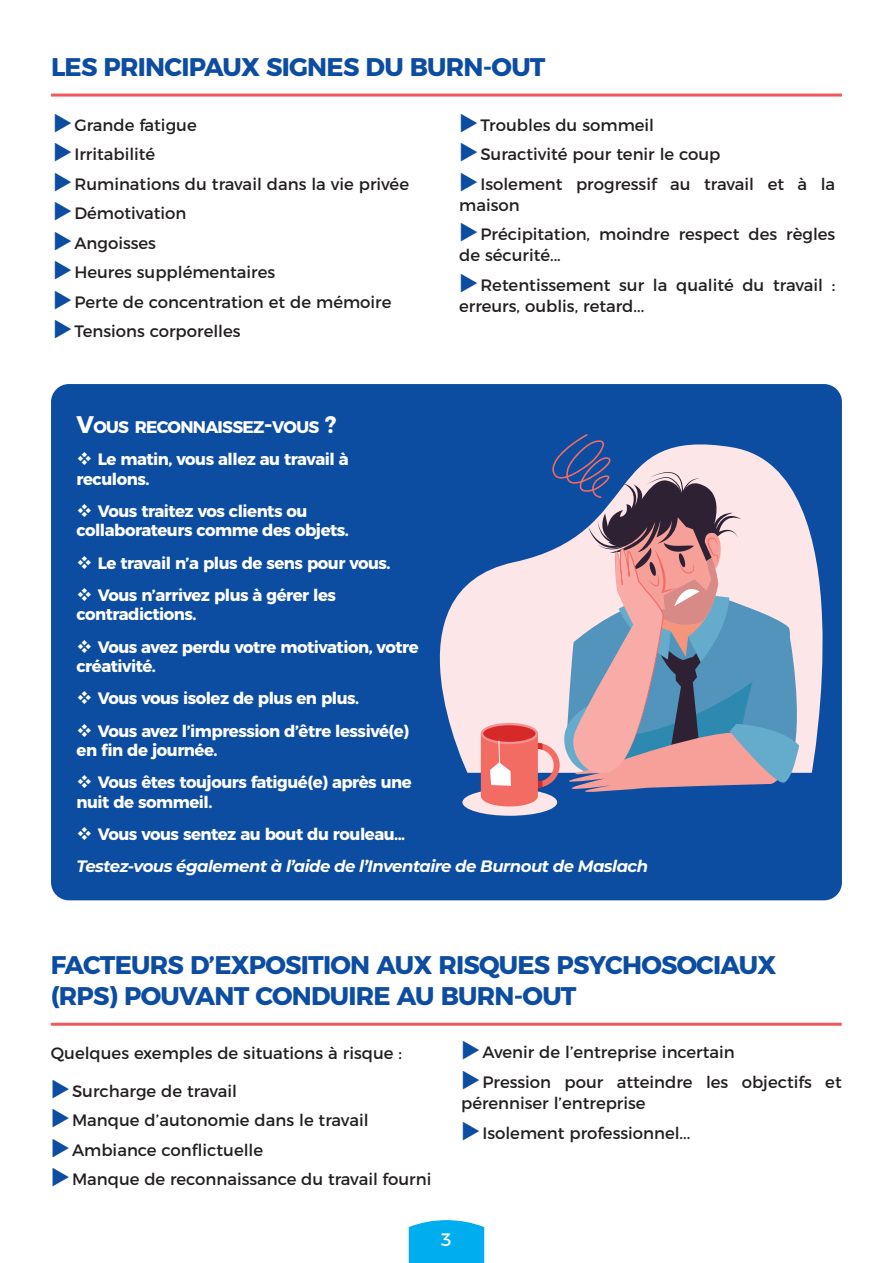
<style>
.page{position:relative;width:893px;height:1263px;background:#fff}
.page>*{position:absolute;margin:0;border:0;box-sizing:border-box;transform-origin:0 0}
.t1{font:700 25.5px/30.6px "Montserrat";letter-spacing:-.03em;color:#0d4da1}
.t2{font:18px "Montserrat";color:#fff}
.t3{font:700 16.8px "Montserrat";letter-spacing:-.045em;color:#fff}
.t4{font:16.5px/29.5px "Montserrat";color:#231f20}
.t5{font:700 16.5px/32.2px "Montserrat";letter-spacing:-.03em;color:#fff}
.t6{font:italic 700 16.5px "Montserrat";letter-spacing:-.03em;color:#fff}
.s1{font-size:24px}
</style>
<div class="page">
<svg style="left:408px;top:1220px;width:77px;height:43px;background:#13b4f0"></svg>
<div style="left:51px;top:384px;width:791px;height:516px;background:#0d4da1;border-radius:18px"></div>
<hr style="left:51px;top:94px;width:791px;height:3px;background:#f0595b">
<hr style="left:51px;top:1023px;width:791px;height:3px;background:#f0595b">
<svg style="left:440px;top:523px;width:383px;height:250px;fill:#fde6e8"></svg>
<div style="left:462px;top:789px;width:95px;height:27px;background:#fde6e8;border-radius:50%"></div>
<svg style="left:481px;top:434px;width:326px;height:372px"></svg>
<h1 class="t1" style="left:51px;top:49px;width:496px">LES PRINCIPAUX SIGNES DU BURN-OUT</h1>
<p class="t4" style="left:74px;top:109px;width:336px">Grande fatigue<br>Irritabilité<br>Ruminations du travail dans la vie privée<br>Démotivation<br>Angoisses<br>Heures supplémentaires<br>Perte de concentration et de mémoire<br>Tensions corporelles</p>
<p class="t4" style="left:480px;top:109px;width:356px">Troubles du sommeil<br>Suractivité pour tenir le coup<br>Isolement progressif au travail et à la</p>
<p class="t4" style="left:480px;top:189px;width:356px;text-indent:-21px">maison<br>Précipitation, moindre respect des règles</p>
<p class="t4" style="left:480px;top:239px;width:356px;text-indent:-21px">de sécurité...<br>Retentissement sur la qualité du travail :</p>
<p class="t4" style="left:459px;top:290px;width:187px">erreurs, oublis, retard...</p>
<p class="t3" style="left:77px;top:413px;width:261px"><span class="s1">V</span>OUS RECONNAISSEZ<span class="s1">-</span>VOUS <span class="s1">?</span></p>
<p class="t5" style="left:77px;top:448px;width:274px;line-height:19.5px;text-indent:21px">Le matin, vous allez au travail à reculons.</p>
<p class="t5" style="left:77px;top:500px;width:274px;line-height:19.5px;text-indent:21px">Vous traitez vos clients ou collaborateurs comme des objets.</p>
<p class="t5" style="left:98px;top:545px;width:294px">Le travail n’a plus de sens pour vous.<br>Vous n’arrivez plus à gérer les</p>
<p class="t5" style="left:98px;top:597px;width:322px;text-indent:-21px">contradictions.<br>Vous avez perdu votre motivation, votre</p>
<p class="t5" style="left:98px;top:649px;width:313px;text-indent:-21px">créativité.<br>Vous vous isolez de plus en plus.<br>Vous avez l’impression d’être lessivé(e)</p>
<p class="t5" style="left:98px;top:733px;width:316px;text-indent:-21px">en fin de journée.<br>Vous êtes toujours fatigué(e) après une</p>
<p class="t5" style="left:98px;top:785px;width:309px;text-indent:-21px">nuit de sommeil.<br>Vous vous sentez au bout du rouleau...</p>
<p class="t6" style="left:77px;top:855px;width:573px">Testez-vous également à l’aide de l’Inventaire de Burnout de Maslach</p>
<h1 class="t1" style="left:51px;top:948px;width:727px">FACTEURS D’EXPOSITION AUX RISQUES PSYCHOSOCIAUX (RPS) POUVANT CONDUIRE AU BURN-OUT</h1>
<p class="t4" style="left:51px;top:1037px;width:353px">Quelques exemples de situations à risque :</p>
<p class="t4" style="left:72px;top:1075px;width:361px">Surcharge de travail<br>Manque d’autonomie dans le travail<br>Ambiance conflictuelle<br>Manque de reconnaissance du travail fourni</p>
<p class="t4" style="left:482px;top:1036px;width:361px">Avenir de l’entreprise incertain<br>Pression pour atteindre les objectifs et</p>
<p class="t4" style="left:482px;top:1087px;width:210px;text-indent:-21px">pérenniser l’entreprise<br>Isolement professionnel...</p>
<p class="t2" style="left:441px;top:1225px;width:13px">3</p>
</div>
